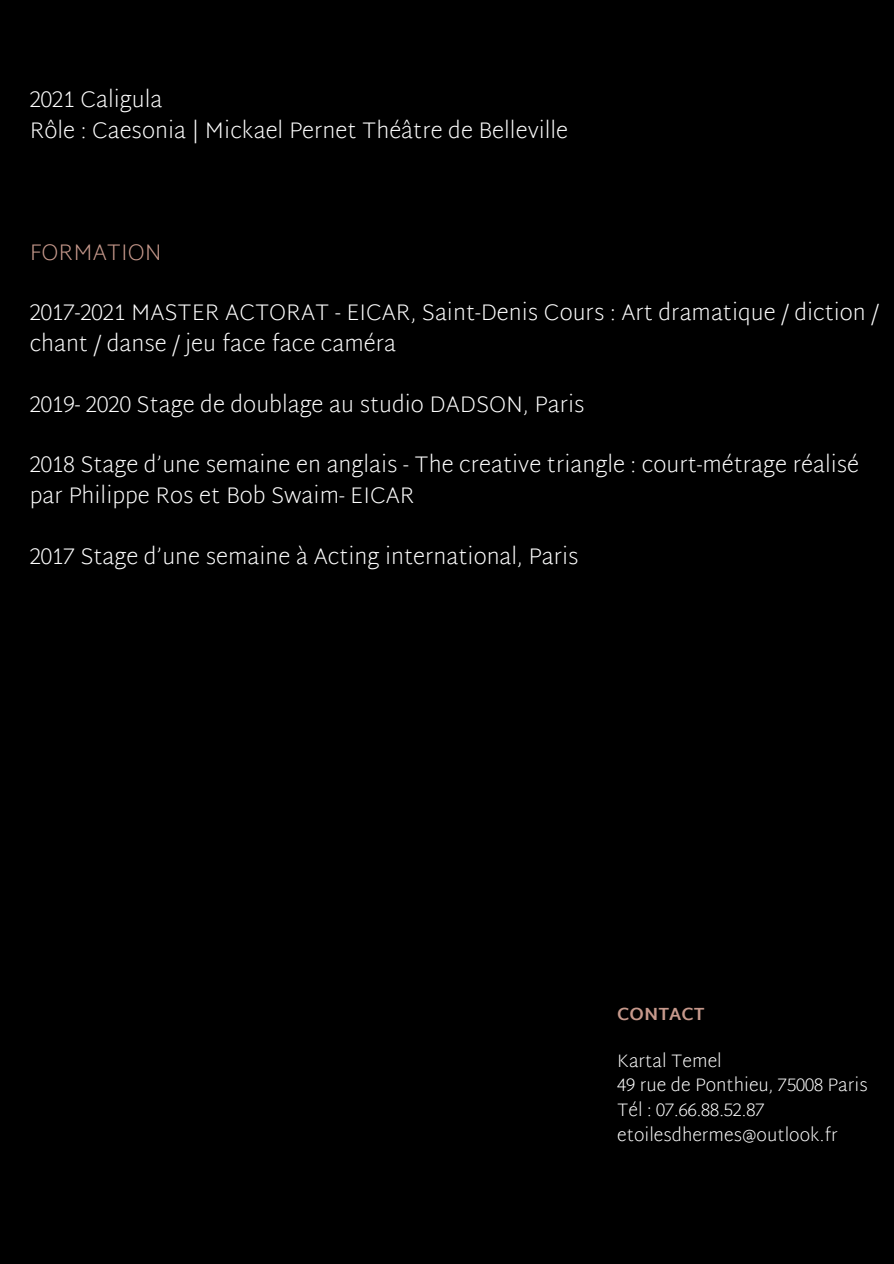
<style>
.page{position:relative;width:894px;height:1264px;background:#fff}
.page>*{position:absolute;margin:0;border:0;box-sizing:border-box;transform-origin:0 0}
.t1{font:200 22.5px/30.5px "Martel Sans";color:#fff}
.t2{font:200 22.5px "Martel Sans";color:#c7998c}
.t3{font:200 18px "Martel Sans";color:#fff}
.t4{font:700 18px "Martel Sans";color:#c7998c}
</style>
<div class="page">
<div style="left:0;top:0;width:893px;height:1263px;background:#000"></div>
<p class="t1" style="left:30px;top:84px;width:134px">2021 Caligula</p>
<p class="t1" style="left:30px;top:115px;width:540px">Rôle : Caesonia | Mickael Pernet Théâtre de Belleville</p>
<p class="t2" style="left:30px;top:238px;width:133px">FORMATION</p>
<p class="t1" style="left:30px;top:297px;width:850px">2017-2021 MASTER ACTORAT - EICAR, Saint-Denis Cours : Art dramatique / diction / chant / danse / jeu face face caméra</p>
<p class="t1" style="left:30px;top:388px;width:556px">2019- 2020 Stage de doublage au studio DADSON, Paris</p>
<p class="t1" style="left:30px;top:449px;width:830px">2018 Stage d’une semaine en anglais - The creative triangle : court-métrage réalisé par Philippe Ros et Bob Swaim- EICAR</p>
<p class="t1" style="left:30px;top:540px;width:550px">2017 Stage d’une semaine à Acting international, Paris</p>
<p class="t4" style="left:617px;top:1003px;width:89px">CONTACT</p>
<p class="t3" style="left:617px;top:1049px;width:106px">Kartal Temel</p>
<p class="t3" style="left:617px;top:1074px;width:252px">49 rue de Ponthieu, 75008 Paris</p>
<p class="t3" style="left:617px;top:1099px;width:149px">Tél : 07.66.88.52.87</p>
<p class="t3" style="left:617px;top:1124px;width:222px">etoilesdhermes@outlook.fr</p>
</div>
